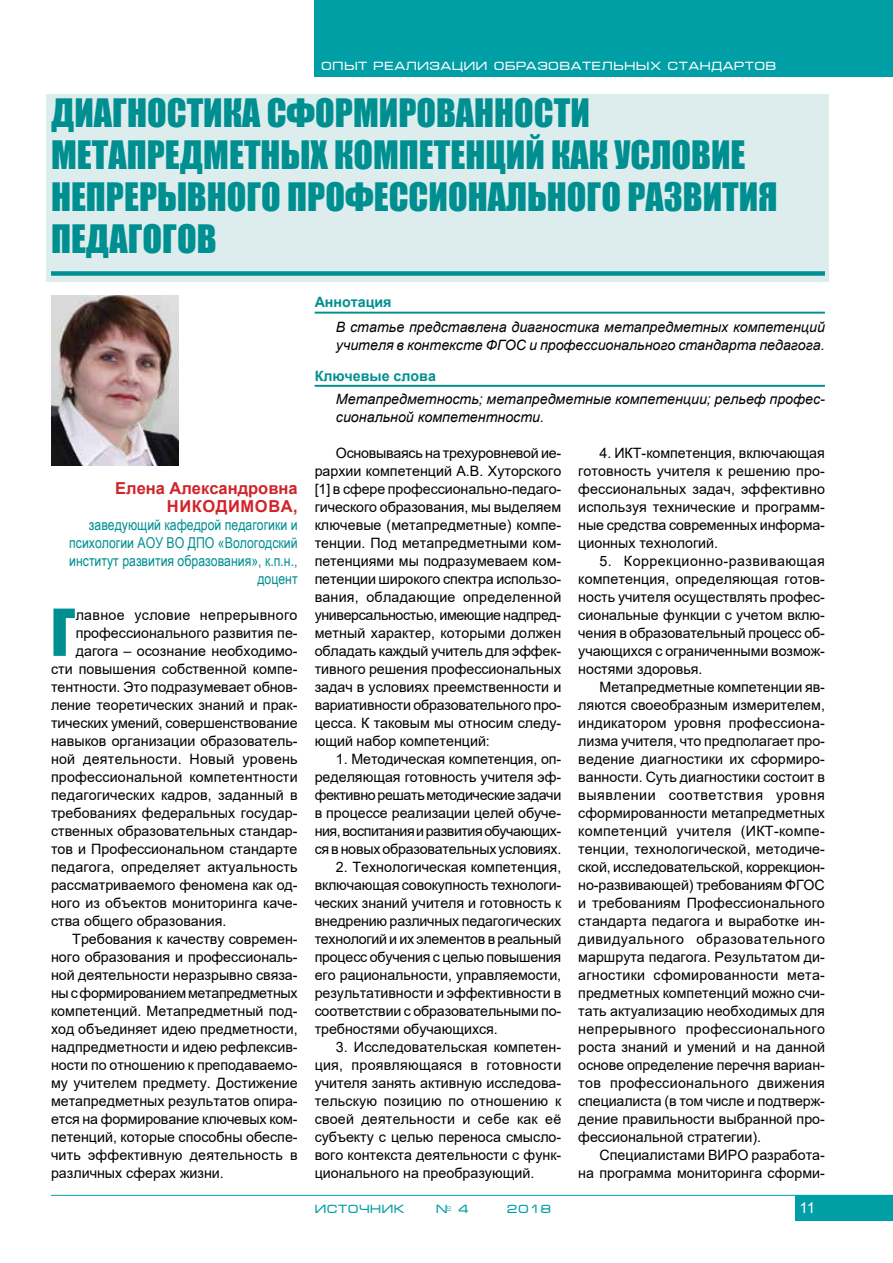
<style>
.page{position:relative;width:893px;height:1263px;background:#fff}
.page>*{position:absolute;margin:0;border:0;box-sizing:border-box;transform-origin:0 0}
.t1{font:59.85px "Impact";color:#008f91}
.t2{font:36px/42px "Impact";color:#008f91}
.t3{font:700 16.5px/18px "Arial";color:#d2232a}
.t4{font:15px/18px "Arial Narrow";color:#008f91;text-align:right}
.t5{font:15px "Arial";color:#fff}
.t6{font:14.25px/18px "Arial";color:#000;text-align:justify}
.t7{font:italic 14.25px/18px "Arial";color:#000}
.t8{font:14.25px "Arial";letter-spacing:-.02em;color:#000}
.t9{font:14.25px "Arial";letter-spacing:.025em;color:#000}
.t10{font:700 14.25px "Arial";color:#008f91}
.t11{font:12px "Micra";color:#fff}
.t12{font:12px "Micra";color:#009ea5}
</style>
<div class="page">
<div style="left:795px;top:1195px;width:98px;height:26px;background:#009ea5"></div>
<hr style="left:51px;top:1195px;width:842px;height:1px;background:#009ea5">
<div style="left:315px;top:0;width:578px;height:77px;background:#009ea5"></div>
<div style="left:47px;top:95px;width:782px;height:187px;background:#ddeded"></div>
<div style="left:51px;top:271px;width:774px;height:5px;background:#008f91"></div>
<hr style="left:315px;top:312px;width:510px;height:2px;background:#008f91">
<hr style="left:315px;top:385px;width:510px;height:2px;background:#008f91">
<img style="left:51px;top:296px;width:127px;height:170px">
<p class="t11" style="left:321px;top:60px;width:457px">опыт реализации образовательных стандартов</p>
<h2 class="t2" style="left:51px;top:91px;width:728px">Диагностика сформированности метапредметных компетенций как условие непрерывного профессионального развития педагогов</h2>
<p class="t3" style="left:167px;top:479px;width:132px;text-indent:-52px">Елена Александровна<br>Никод</p>
<p class="t3" style="left:228px;top:497px;width:27px">имова</p>
<p class="t3" style="left:293px;top:497px;width:6px">,</p>
<p class="t4" style="left:69px;top:515px;width:230px">заведующий кафедрой педагогики и психологии АОУ ВО ДПО «Вологодский институт развития образования», к.п.н., доцент</p>
<h1 class="t1" style="left:51px;top:586px;width:23px">Г</h1>
<p class="t9" style="left:76px;top:605px;width:223px">лавное условие непрерывного</p>
<p class="t6" style="left:76px;top:624px;width:223px">профессионального развития пе-</p>
<p class="t6" style="left:76px;top:642px;width:223px">дагога – осознание необходимо-</p>
<p class="t6" style="left:51px;top:660px;width:248px">сти повышения собственной компе-</p>
<p class="t6" style="left:51px;top:678px;width:248px">тентности. Это подразумевает обнов-</p>
<p class="t6" style="left:51px;top:696px;width:248px">ление теоретических знаний и прак-</p>
<p class="t6" style="left:51px;top:714px;width:248px">тических умений, совершенствование</p>
<p class="t6" style="left:51px;top:732px;width:248px">навыков организации образователь-</p>
<p class="t6" style="left:51px;top:750px;width:248px">ной деятельности. Новый уровень</p>
<p class="t6" style="left:51px;top:768px;width:248px">профессиональной компетентности</p>
<p class="t6" style="left:51px;top:786px;width:248px">педагогических кадров, заданный в</p>
<p class="t6" style="left:51px;top:804px;width:248px">требованиях федеральных государ-</p>
<p class="t6" style="left:51px;top:822px;width:248px">ственных образовательных стандар-</p>
<p class="t6" style="left:51px;top:840px;width:248px">тов и Профессиональном стандарте</p>
<p class="t6" style="left:51px;top:858px;width:248px">педагога, определяет актуальность</p>
<p class="t6" style="left:51px;top:876px;width:248px">рассматриваемого феномена как од-</p>
<p class="t6" style="left:51px;top:894px;width:248px">ного из объектов мониторинга каче-</p>
<p class="t6" style="left:51px;top:912px;width:177px">ства общего образования.</p>
<p class="t6" style="left:72px;top:930px;width:227px">Требования к качеству современ-</p>
<p class="t6" style="left:51px;top:948px;width:248px">ного образования и профессиональ-</p>
<p class="t6" style="left:51px;top:966px;width:248px">ной деятельности неразрывно связа-</p>
<p class="t8" style="left:51px;top:983px;width:248px">ны с формированием метапредметных</p>
<p class="t6" style="left:51px;top:1002px;width:248px">компетенций. Метапредметный под-</p>
<p class="t6" style="left:51px;top:1020px;width:248px">ход объединяет идею предметности,</p>
<p class="t6" style="left:51px;top:1038px;width:248px">надпредметности и идею рефлексив-</p>
<p class="t6" style="left:51px;top:1056px;width:248px">ности по отношению к преподаваемо-</p>
<p class="t6" style="left:51px;top:1074px;width:248px">му учителем предмету. Достижение</p>
<p class="t6" style="left:51px;top:1092px;width:248px">метапредметных результатов опира-</p>
<p class="t6" style="left:51px;top:1110px;width:248px">ется на формирование ключевых ком-</p>
<p class="t6" style="left:51px;top:1128px;width:248px">петенций, которые способны обеспе-</p>
<p class="t6" style="left:51px;top:1146px;width:248px">чить эффективную деятельность в</p>
<p class="t6" style="left:51px;top:1164px;width:174px">различных сферах жизни.</p>
<p class="t10" style="left:315px;top:292px;width:78px">Аннотация</p>
<p class="t7" style="left:336px;top:318px;width:490px">В статье представлена диагностика метапредметных компетенций учителя в контексте ФГОС и профессионального стандарта педагога.</p>
<p class="t10" style="left:315px;top:366px;width:123px">Ключевые слова</p>
<p class="t7" style="left:336px;top:390px;width:490px">Метапредметность; метапредметные компетенции; рельеф профес&shy;сиональной компетентности.</p>
<p class="t6" style="left:315px;top:444px;width:248px;text-indent:21px">Основываясь на трехуровневой ие&shy;рархии компетенций А.В. Хуторского [1] в сфере профессионально-педаго&shy;гического образования, мы выделяем ключевые (метапредметные) компе&shy;тенции. Под метапредметными ком&shy;петенциями мы подразумеваем ком&shy;петенции широкого спектра использо&shy;вания, обладающие определенной универсальностью, имеющие надпред&shy;метный характер, которыми должен обладать каждый учитель для эффек&shy;тивного решения профессиональных задач в условиях преемственности и вариативности образовательного про&shy;цесса. К таковым мы относим следу&shy;ющий набор компетенций:</p>
<p class="t6" style="left:315px;top:750px;width:248px;text-indent:21px">1. Методическая компетенция, оп&shy;ределяющая готовность учителя эф&shy;фективно решать методические задачи в процессе реализации целей обуче&shy;ния, воспитания и развития обучающих&shy;ся в новых образовательных условиях.</p>
<p class="t6" style="left:315px;top:858px;width:248px;text-indent:21px">2. Технологическая компетенция, включающая совокупность технологи&shy;ческих знаний учителя и готовность к внедрению различных педагогических технологий и их элементов в реальный процесс обучения с целью повышения его рациональности, управляемости, результативности и эффективности в соответствии с образовательными по&shy;требностями обучающихся.</p>
<p class="t6" style="left:315px;top:1038px;width:248px;text-indent:21px">3. Исследовательская компетен&shy;ция, проявляющаяся в готовности учителя занять активную исследова&shy;тельскую позицию по отношению к своей деятельности и себе как её субъекту с целью переноса смысло&shy;вого контекста деятельности с функ&shy;ционального на преобразующий.</p>
<p class="t6" style="left:578px;top:444px;width:248px;text-indent:21px">4. ИКТ-компетенция, включающая готовность учителя к решению про&shy;фессиональных задач, эффективно используя технические и программ&shy;ные средства современных информа&shy;ционных технологий.</p>
<p class="t6" style="left:578px;top:552px;width:248px;text-indent:21px">5. Коррекционно-развивающая компетенция, определяющая готов&shy;ность учителя осуществлять профес&shy;сиональные функции с учетом вклю&shy;чения в образовательный процесс об&shy;учающихся с ограниченными возмож&shy;ностями здоровья.</p>
<p class="t6" style="left:578px;top:678px;width:248px;text-indent:21px">Метапредметные компетенции яв&shy;ляются своеобразным измерителем, индикатором уровня профессиона&shy;лизма учителя, что предполагает про&shy;ведение диагностики их сформиро&shy;ванности. Суть диагностики состоит в выявлении соответствия уровня сформированности метапредметных компетенций учителя (ИКТ-компе&shy;тенции, технологической, методиче&shy;ской, исследовательской, коррекцион&shy;но-развивающей) требованиям ФГОС и требованиям Профессионального стандарта педагога и выработке ин&shy;дивидуального образовательного маршрута педагога. Результатом ди&shy;агностики сфомированности мета&shy;предметных компетенций можно счи&shy;тать актуализацию необходимых для непрерывного профессионального роста знаний и умений и на данной основе определение перечня вариан&shy;тов профессионального движения специалиста (в том числе и подтверж&shy;дение правильности выбранной про&shy;фессиональной стратегии).</p>
<p class="t6" style="left:578px;top:1145px;width:248px;text-align:right">Специалистами ВИРО разработа-<br>на программа мониторинга сформи-</p>
<p class="t12" style="left:315px;top:1203px;width:92px">ИСТОЧНИК</p>
<p class="t12" style="left:436px;top:1203px;width:35px">№ 4</p>
<p class="t12" style="left:507px;top:1203px;width:46px">2018</p>
<p class="t5" style="left:799px;top:1198px;width:17px">11</p>
</div>
